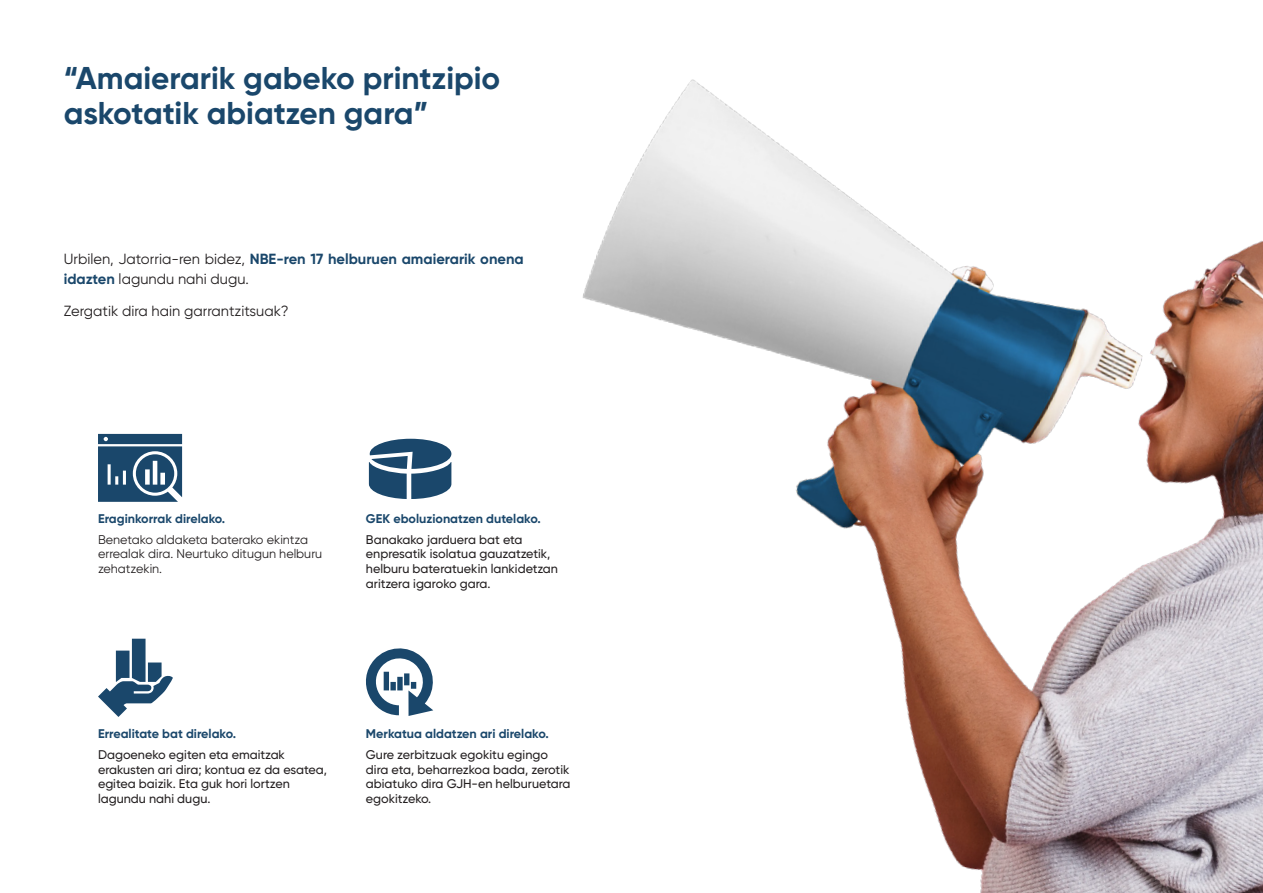
<style>
.page{position:relative;width:1263px;height:893px;background:#fff}
.page>*{position:absolute;margin:0;border:0;box-sizing:border-box;transform-origin:0 0}
.Titular_2_Origen{font:700 31.5px/34.7px "Gilroy";color:#1a476b}
.Párrafo_Origen{font:14.7px/20px "Gilroy";color:#231f20}
.Texto_infografia_Ori{font:500 12.6px/14.7px "Gilroy";color:#231f20}
.Texto_infografia_Ori-2{font:700 12.6px "Gilroy";color:#1a476b}
.Texto_infografia_Ori-3{font:12.6px/14.7px "Gilroy";color:#231f20}
.s1{font-weight:700;color:#1a476b}
</style>
<div class="page">
<svg style="left:98px;top:639px;width:75px;height:78px"></svg>
<svg style="left:366px;top:648px;width:68px;height:68px"></svg>
<svg style="left:369px;top:439px;width:82px;height:60px"></svg>
<svg style="left:98px;top:434px;width:84px;height:68px;background:#456986"></svg>
<img style="left:451px;top:79px;width:812px;height:814px">
<p class="Titular_2_Origen" style="left:64px;top:60px;width:438px">“Amaierarik gabeko printzipio askotatik abiatzen gara”</p>
<p class="Párrafo_Origen" style="left:64px;top:248px;width:461px">Urbilen, Jatorria-ren bidez, <span class="s1">NBE-ren 17 helburuen amaierarik onena idazten</span> lagundu nahi dugu.</p>
<p class="Párrafo_Origen" style="left:64px;top:300px;width:226px">Zergatik dira hain garrantzitsuak?</p>
<p class="Texto_infografia_Ori-2" style="left:98px;top:511px;width:129px">Eraginkorrak direlako.</p>
<p class="Texto_infografia_Ori-3" style="left:98px;top:532px;width:226px">Benetako aldaketa baterako ekintza errealak dira. Neurtuko ditugun helburu zehatzekin.</p>
<p class="Texto_infografia_Ori-2" style="left:366px;top:511px;width:176px">GEK eboluzionatzen dutelako.</p>
<p class="Texto_infografia_Ori" style="left:366px;top:532px;width:194px">Banakako jarduera bat eta enpresatik isolatua gauzatzetik, helburu bateratuekin lankidetzan aritzera igaroko gara.</p>
<p class="Texto_infografia_Ori-2" style="left:98px;top:726px;width:140px">Errealitate bat direlako.</p>
<p class="Texto_infografia_Ori" style="left:98px;top:747px;width:230px">Dagoeneko egiten eta emaitzak erakusten ari dira; kontua ez da esatea, egitea baizik. Eta guk hori lortzen lagundu nahi dugu.</p>
<p class="Texto_infografia_Ori-2" style="left:366px;top:726px;width:184px">Merkatua aldatzen ari direlako.</p>
<p class="Texto_infografia_Ori" style="left:366px;top:747px;width:206px">Gure zerbitzuak egokitu egingo dira eta, beharrezkoa bada, zerotik abiatuko dira GJH-en helburuetara egokitzeko.</p>
</div>
